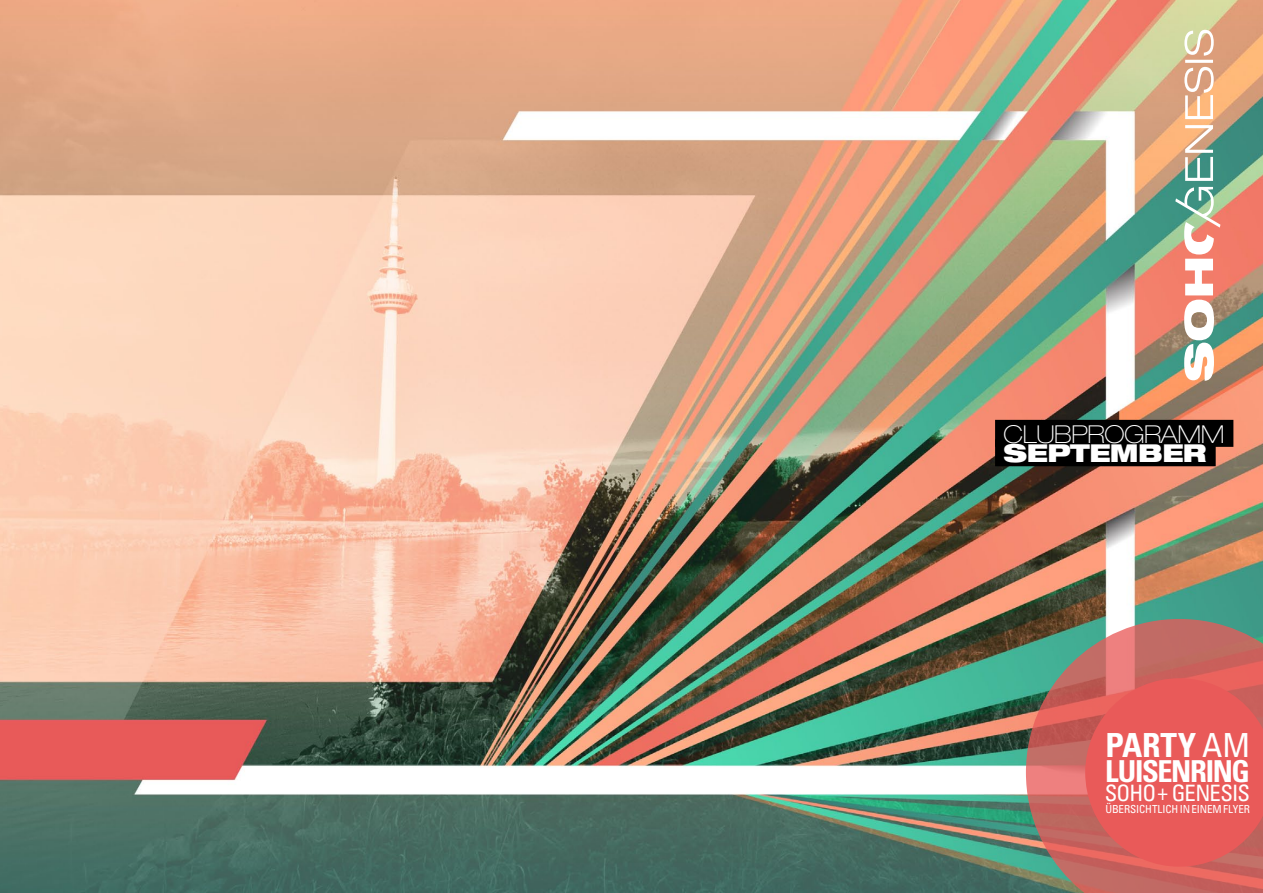
<style>
.page{position:relative;width:1263px;height:893px;background:#fff}
.page>*{position:absolute;margin:0;border:0;box-sizing:border-box;transform-origin:0 0}
.t1{font:700 condensed 33.15px "Univers LT Std";letter-spacing:-.005em;color:#fff}
.t2{font:700 condensed 30.3px "Univers LT Std";letter-spacing:-.045em;color:#fff}
.t3{font:100 expanded 24.75px "Helvetica Neue LT Std";letter-spacing:-.02em;color:#fff}
.t4{font:900 expanded 24.75px "Helvetica Neue LT Std";letter-spacing:-.02em;color:#fff}
.t5{font:condensed 22.5px "Univers LT Std";letter-spacing:-.035em;color:#fff}
.t6{font:condensed 11.1px "Univers LT Std";letter-spacing:-.01em;color:#fff}
.s1{font-weight:400}
</style>
<div class="page">
<img style="left:0;top:0;width:1263px;height:893px">
<svg style="left:1026px;top:619px;width:237px;height:274px;background:#ae746a"></svg>
<svg style="left:1085px;top:678px;width:178px;height:189px;background:#e45c5a"></svg>
<svg style="left:1175px;top:30px;width:45px;height:351px"></svg>
<div style="left:995px;top:420px;width:238px;height:27px;background:#000"></div>
<div style="left:995px;top:439px;width:221px;height:27px;background:#000"></div>
<h3 class="t3" style="left:1003px;top:419px;width:222px">CLUBPROGRAMM</h3>
<h3 class="t4" style="left:1003px;top:437px;width:205px">SEPTEMBER</h3>
<h1 class="t1" style="left:1105px;top:724px;width:146px">PARTY <span class="s1">AM</span></h1>
<h2 class="t2" style="left:1105px;top:753px;width:146px">LUISENRING</h2>
<h3 class="t5" style="left:1105px;top:779px;width:147px">SOHO+ GENESIS</h3>
<p class="t6" style="left:1105px;top:802px;width:146px">ÜBERSICHTLICH IN EINEM FLYER</p>
</div>
